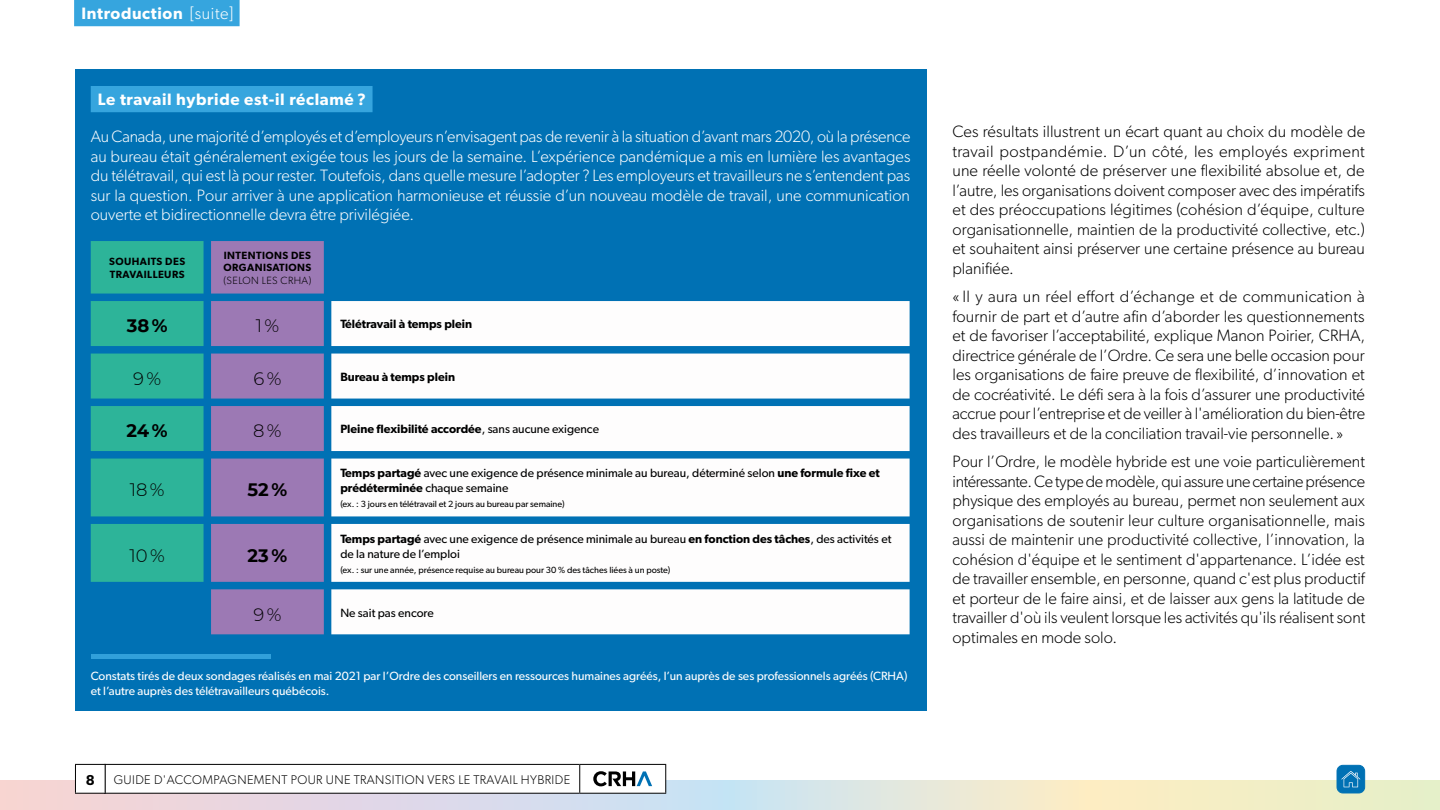
<style>
.page{position:relative;width:1440px;height:810px;background:#fff}
.page>*{position:absolute;margin:0;border:0;box-sizing:border-box;transform-origin:0 0}
.t1{font:300 18px "Montserrat";color:#000}
.t2{font:700 18px "Montserrat";color:#000}
.t3{font:300 16.5px/19.5px "Gibson";color:#000;text-align:justify}
.t4{font:300 16.5px/19.5px "Gibson";color:#fff;text-align:justify}
.t5{font:600 16.5px "Gibson";letter-spacing:.04em;color:#fff}
.t6{font:600 14.4px "Gibson";color:#000}
.t7{font:300 12.6px "Gibson";letter-spacing:.03em;color:#000}
.t8{font:12px/15px "Gibson";color:#000}
.t9{font:12px/15px "Gibson";color:#fff}
.t10{font:600 12px "Gibson";color:#000}
.t11{font:600 10.5px/12.6px "Gibson";letter-spacing:.04em;color:#000}
.t12{font:300 10.5px "Gibson";letter-spacing:.04em;color:#000}
.t13{font:9px "Gibson";color:#000}
.s1{font-weight:300}
.s2{font-weight:400}
.s3{font-weight:600}
</style>
<div class="page">
<div style="left:75px;top:69px;width:851px;height:641px;background:#0071b4"></div>
<div style="left:91px;top:86px;width:282px;height:26px;background:#36a5de"></div>
<svg style="left:91px;top:241px;width:113px;height:341px;background:#27ac9c"></svg>
<svg style="left:211px;top:241px;width:113px;height:393px;background:#8978b4"></svg>
<svg style="left:331px;top:301px;width:579px;height:333px;background:#e0ecf4"></svg>
<div style="left:91px;top:654px;width:180px;height:5px;background:#36a5de"></div>
<div style="left:74px;top:0;width:166px;height:26px;background:#36a5de"></div>
<svg style="left:0;top:781px;width:1440px;height:29px;background:#e6e4d9"></svg>
<hr style="left:104px;top:793px;width:476px;height:1px;background:#000">
<hr style="left:580px;top:793px;width:86px;height:1px;background:#000">
<div style="left:75px;top:764px;width:30px;height:29px;background:#fff"></div>
<hr style="left:75px;top:793px;width:31px;height:1px;background:#000">
<svg style="left:104px;top:764px;width:562px;height:29px"></svg>
<hr style="left:75px;top:764px;width:31px;height:1px;background:#000">
<svg style="left:75px;top:765px;width:1px;height:28px"></svg>
<div style="left:1337px;top:765px;width:28px;height:28px;background:#0071b4;border-radius:6px"></div>
<div style="left:1337px;top:765px;width:28px;height:28px;border:1px solid #0071b4;border-radius:6px"></div>
<svg style="left:1341px;top:771px;width:19px;height:16px"></svg>
<p class="t5" style="left:81px;top:3px;width:153px">Introduction <span class="s1">[suite]</span></p>
<p class="t5" style="left:98px;top:89px;width:270px">Le travail hybride est-il réclamé ?</p>
<p class="t4" style="left:91px;top:127px;width:821px">Au Canada, une majorité d’employés et d’employeurs n’envisagent pas de revenir à la situation d’avant mars 2020, où la présence au bureau était généralement exigée tous les jours de la semaine. L’expérience pandémique a mis en lumière les avantages du télétravail, qui est là pour rester. Toutefois, dans quelle mesure l’adopter ? Les employeurs et travailleurs ne s’entendent pas sur la question. Pour arriver à une application harmonieuse et réussie d’un nouveau modèle de travail, une communication ouverte et bidirectionnelle devra être privilégiée.</p>
<p class="t11" style="left:109px;top:255px;width:78px">SOUHAITS DES<br>TRAVAILLEURS</p>
<p class="t11" style="left:224px;top:249px;width:89px">INTENTIONS DES<br>ORGANISATIONS</p>
<p class="t12" style="left:224px;top:274px;width:89px">(SELON LES CRHA)</p>
<p class="t2" style="left:127px;top:313px;width:42px">38 %</p>
<p class="t1" style="left:256px;top:314px;width:25px">1 %</p>
<p class="t10" style="left:340px;top:317px;width:133px">Télétravail à temps plein</p>
<p class="t1" style="left:133px;top:366px;width:29px">9 %</p>
<p class="t1" style="left:254px;top:366px;width:29px">6 %</p>
<p class="t10" style="left:340px;top:370px;width:116px">Bureau à temps plein</p>
<p class="t2" style="left:127px;top:418px;width:43px">24 %</p>
<p class="t1" style="left:253px;top:419px;width:30px">8 %</p>
<p class="t10" style="left:340px;top:422px;width:260px">Pleine flexibilité accordée<span class="s2">, sans aucune exigence</span></p>
<p class="t1" style="left:130px;top:478px;width:36px">18 %</p>
<p class="t2" style="left:248px;top:477px;width:41px">52 %</p>
<p class="t1" style="left:130px;top:543px;width:37px">10 %</p>
<p class="t2" style="left:248px;top:542px;width:41px">23 %</p>
<p class="t8" style="left:340px;top:465px;width:541px"><span class="s3">Temps partagé</span> avec une exigence de présence minimale au bureau, déterminé selon <span class="s3">une formule fixe et prédéterminée</span> chaque semaine</p>
<p class="t13" style="left:340px;top:499px;width:226px">(ex. : 3 jours en télétravail et 2 jours au bureau par semaine)</p>
<p class="t8" style="left:340px;top:531px;width:553px"><span class="s3">Temps partagé</span> avec une exigence de présence minimale au bureau <span class="s3">en fonction des tâches</span>, des activités et de la nature de l’emploi</p>
<p class="t13" style="left:340px;top:564px;width:331px">(ex. : sur une année, présence requise au bureau pour 30 % des tâches liées à un poste)</p>
<p class="t1" style="left:254px;top:602px;width:29px">9 %</p>
<p class="t8" style="left:340px;top:605px;width:95px">Ne sait pas encore</p>
<p class="t9" style="left:91px;top:668px;width:818px">Constats tirés de deux sondages réalisés en mai 2021 par l’Ordre des conseillers en ressources humaines agréés, l’un auprès de ses professionnels agréés (CRHA) et l’autre auprès des télétravailleurs québécois.</p>
<p class="t6" style="left:86px;top:771px;width:11px">8</p>
<p class="t7" style="left:114px;top:772px;width:458px">GUIDE D'ACCOMPAGNEMENT POUR UNE TRANSITION VERS LE TRAVAIL HYBRIDE</p>
<p class="t3" style="left:952px;top:122px;width:414px">Ces résultats illustrent un écart quant au choix du modèle de travail postpandémie. D’un côté, les employés expriment une réelle volonté de préserver une flexibilité absolue et, de l’autre, les organisations doivent composer avec des impératifs et des préoccupations légitimes (cohésion d’équipe, culture organisationnelle, maintien de la productivité collective, etc.) et souhaitent ainsi préserver une certaine présence au bureau planifiée.</p>
<p class="t3" style="left:952px;top:287px;width:414px">« Il y aura un réel effort d’échange et de communication à fournir de part et d’autre afin d’aborder les questionnements et de favoriser l’acceptabilité, explique Manon Poirier, CRHA, directrice générale de l’Ordre. Ce sera une belle occasion pour les organisations de faire preuve de flexibilité, d’innovation et de cocréativité. Le défi sera à la fois d’assurer une productivité accrue pour l’entreprise et de veiller à l'amélioration du bien-être des travailleurs et de la conciliation travail-vie personnelle. »</p>
<p class="t3" style="left:952px;top:452px;width:414px">Pour l’Ordre, le modèle hybride est une voie particulièrement intéressante. Ce type de modèle, qui assure une certaine présence physique des employés au bureau, permet non seulement aux organisations de soutenir leur culture organisationnelle, mais aussi de maintenir une productivité collective, l’innovation, la cohésion d'équipe et le sentiment d'appartenance. L’idée est de travailler ensemble, en personne, quand c'est plus productif et porteur de le faire ainsi, et de laisser aux gens la latitude de travailler d'où ils veulent lorsque les activités qu'ils réalisent sont optimales en mode solo.</p>
</div>
